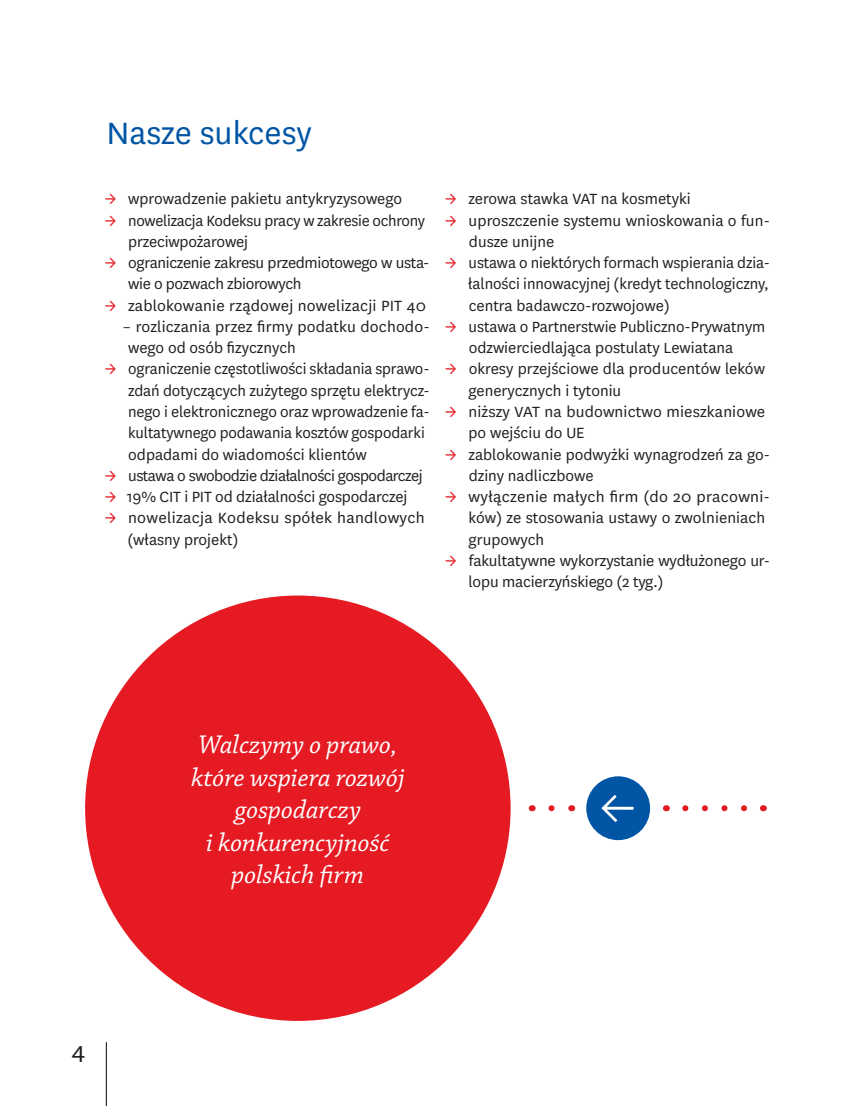
<style>
.page{position:relative;width:851px;height:1106px;background:#fff}
.page>*{position:absolute;margin:0;border:0;box-sizing:border-box;transform-origin:0 0}
.t1{font:36px "National";color:#0155a5}
.t2{font:italic 27px/32.4px "Chaparral Pro";letter-spacing:.005em;color:#fff;text-align:center}
.t3{font:27px "National";color:#231f20}
.t4{font:17.25px/21.3px "National";letter-spacing:-.005em;color:#231f20}
.t5{font:17.25px/21.3px "National";letter-spacing:.015em;color:#231f20}
.t6{font:17.25px "National";letter-spacing:-.03em;color:#231f20}
.s1{color:#e51a23}
</style>
<div class="page">
<div style="left:85px;top:595px;width:425px;height:425px;background:#e51a23;border-radius:50%"></div>
<svg style="left:551px;top:805px;width:4px;height:6px"></svg>
<svg style="left:685px;top:805px;width:62px;height:6px"></svg>
<div style="left:586px;top:776px;width:64px;height:64px;background:#0155a5;border-radius:50%"></div>
<svg style="left:601px;top:794px;width:32px;height:28px"></svg>
<hr style="left:106px;top:1042px;width:1px;height:64px;background:#231f20">
<p class="t1" style="left:106px;top:110px;width:207px">Nasze sukcesy</p>
<p class="t4" style="left:105px;top:188px;width:298px"><span class="s1">→</span> wprowadzenie pakietu antykryzysowego</p>
<p class="t4" style="left:128px;top:209px;width:298px;text-indent:-23px"><span class="s1">→</span> nowelizacja Kodeksu pracy w zakresie ochrony przeciwpożarowej</p>
<p class="t4" style="left:128px;top:251px;width:303px;text-indent:-23px"><span class="s1">→</span> ograniczenie zakresu przedmiotowego w usta&shy;wie o pozwach zbiorowych</p>
<p class="t4" style="left:105px;top:294px;width:322px"><span class="s1">→</span> zablokowanie rządowej nowelizacji PIT 40</p>
<p class="t4" style="left:128px;top:315px;width:303px;text-indent:-6px">– rozliczania przez firmy podatku dochodo&shy;wego od osób fizycznych</p>
<p class="t4" style="left:128px;top:358px;width:303px;text-indent:-23px"><span class="s1">→</span> ograniczenie częstotliwości składania sprawo&shy;zdań dotyczących zużytego sprzętu elektrycz&shy;nego i elektronicznego oraz wprowadzenie fa&shy;kultatywnego podawania kosztów gospodarki odpadami do wiadomości klientów</p>
<p class="t6" style="left:105px;top:464px;width:319px"><span class="s1">→</span> ustawa o swobodzie działalności gospodarczej</p>
<p class="t4" style="left:105px;top:485px;width:303px"><span class="s1">→</span> 19% CIT i PIT od działalności gospodarczej</p>
<p class="t5" style="left:128px;top:506px;width:298px;text-indent:-22px"><span class="s1">→</span> nowelizacja Kodeksu spółek handlowych (własny projekt)</p>
<p class="t4" style="left:445px;top:188px;width:246px"><span class="s1">→</span> zerowa stawka VAT na kosmetyki</p>
<p class="t4" style="left:468px;top:209px;width:303px;text-indent:-23px"><span class="s1">→</span> uproszczenie systemu wnioskowania o fun&shy;dusze unijne</p>
<p class="t4" style="left:468px;top:251px;width:303px;text-align:justify;text-indent:-23px"><span class="s1">→</span> ustawa o niektórych formach wspierania dzia&shy;łalności innowacyjnej (kredyt technologiczny, centra badawczo-rozwojowe)</p>
<p class="t4" style="left:445px;top:315px;width:321px;text-align:center"><span class="s1">→</span> ustawa o Partnerstwie Publiczno-Prywatnym odzwierciedlająca postulaty Lewiatana</p>
<p class="t4" style="left:468px;top:358px;width:298px;text-indent:-23px"><span class="s1">→</span> okresy przejściowe dla producentów leków generycznych i tytoniu</p>
<p class="t4" style="left:468px;top:400px;width:298px;text-indent:-23px"><span class="s1">→</span> niższy VAT na budownictwo mieszkaniowe po wejściu do UE</p>
<p class="t4" style="left:468px;top:443px;width:303px;text-indent:-23px"><span class="s1">→</span> zablokowanie podwyżki wynagrodzeń za go&shy;dziny nadliczbowe</p>
<p class="t4" style="left:468px;top:485px;width:303px;text-indent:-23px"><span class="s1">→</span> wyłączenie małych firm (do 20 pracowni&shy;ków) ze stosowania ustawy o zwolnieniach grupowych</p>
<p class="t4" style="left:468px;top:549px;width:303px;text-indent:-23px"><span class="s1">→</span> fakultatywne wykorzystanie wydłużonego ur&shy;lopu macierzyńskiego (2 tyg.)</p>
<p class="t2" style="left:191px;top:729px;width:215px">Walczymy o prawo, które wspiera rozwój gospodarczy<br>i konkurencyjność polskich firm</p>
<p class="t3" style="left:72px;top:1036px;width:15px">4</p>
</div>
